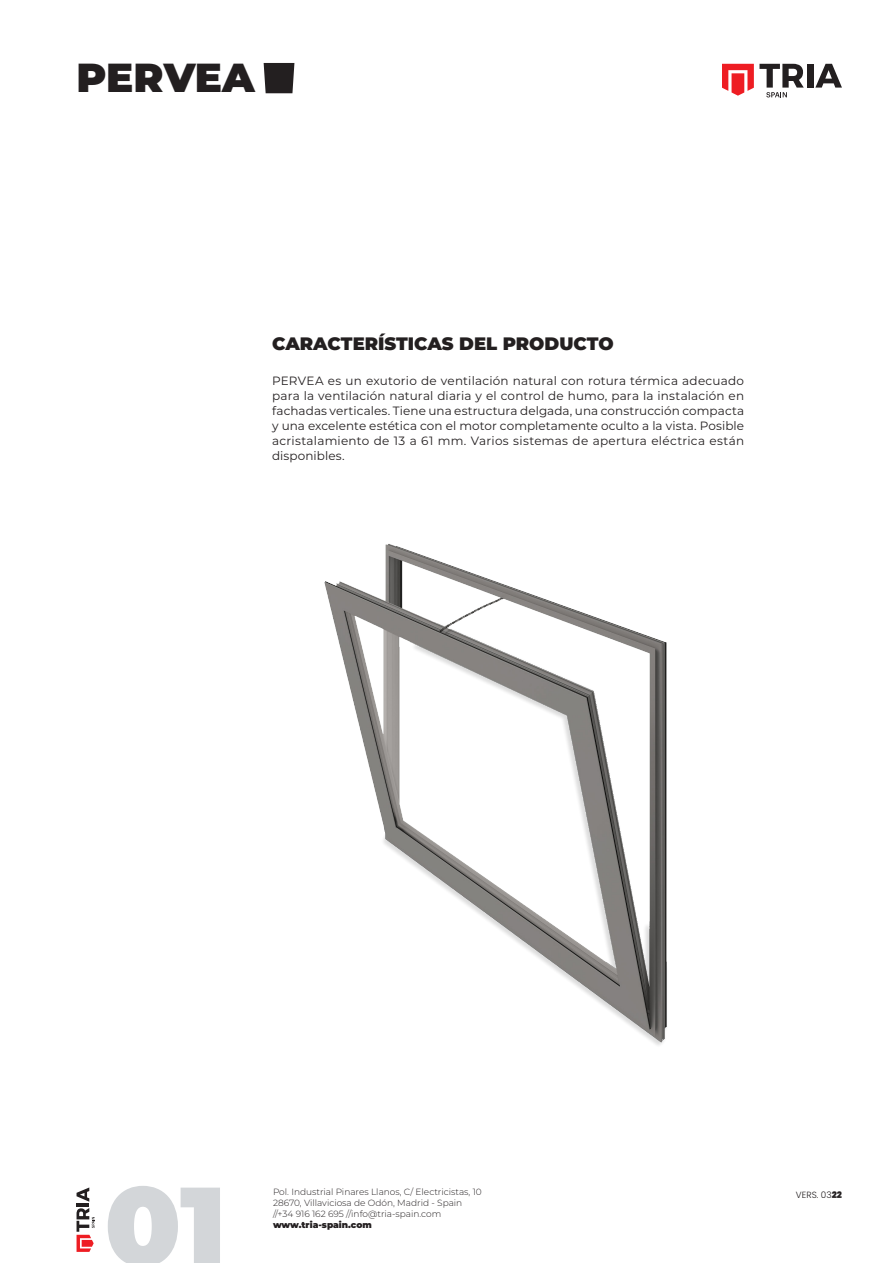
<style>
.page{position:relative;width:893px;height:1263px;background:#fff}
.page>*{position:absolute;margin:0;border:0;box-sizing:border-box;transform-origin:0 0}
.t1{font:900 110.7px "Montserrat";color:#d3d6d9}
.t2{font:900 40.5px "Montserrat";color:#231f20}
.t3{font:900 18px "Montserrat";color:#231f20}
.t4{font:12px/15px "Montserrat";letter-spacing:.02em;color:#231f20;text-align:justify}
.t5{font:300 9px/10.8px "Montserrat";color:#231f20}
.t6{font:900 9px "Montserrat";color:#231f20}
.t7{font:300 9px "Poppins";color:#231f20}
.s1{font-weight:900}
</style>
<div class="page">
<div style="left:807px;top:64px;width:6px;height:24px;background:#231f20"></div>
<svg style="left:815px;top:64px;width:27px;height:24px"></svg>
<svg style="left:722px;top:64px;width:82px;height:33px"></svg>
<svg style="left:77px;top:1187px;width:18px;height:65px"></svg>
<img style="left:324px;top:544px;width:343px;height:501px">
<svg style="left:264px;top:63px;width:30px;height:30px"></svg>
<p class="t2" style="left:77px;top:47px;width:180px">PERVEA</p>
<p class="t3" style="left:272px;top:330px;width:343px">CARACTERÍSTICAS DEL PRODUCTO</p>
<p class="t4" style="left:272px;top:373px;width:474px">PERVEA es un exutorio de ventilación natural con rotura térmica adecuado para la ventilación natural diaria y el control de humo, para la instalación en fachadas verticales. Tiene una estructura delgada, una construcción compacta y una excelente estética con el motor completamente oculto a la vista. Posible acristalamiento de 13 a 61 mm. Varios sistemas de apertura eléctrica están disponibles.</p>
<h1 class="t1" style="left:105px;top:1143px;width:123px">01</h1>
<p class="t5" style="left:273px;top:1186px;width:210px">Pol. Industrial Pinares Llanos, C/ Electricistas, 10<br>28670, Villaviciosa de Odón, Madrid - Spain //+34 916 162 695 //info@tria-spain.com</p>
<p class="t6" style="left:273px;top:1217px;width:100px">www.tria-spain.com</p>
<p class="t7" style="left:796px;top:1189px;width:47px">VERS. 03<span class="s1">22</span></p>
</div>
